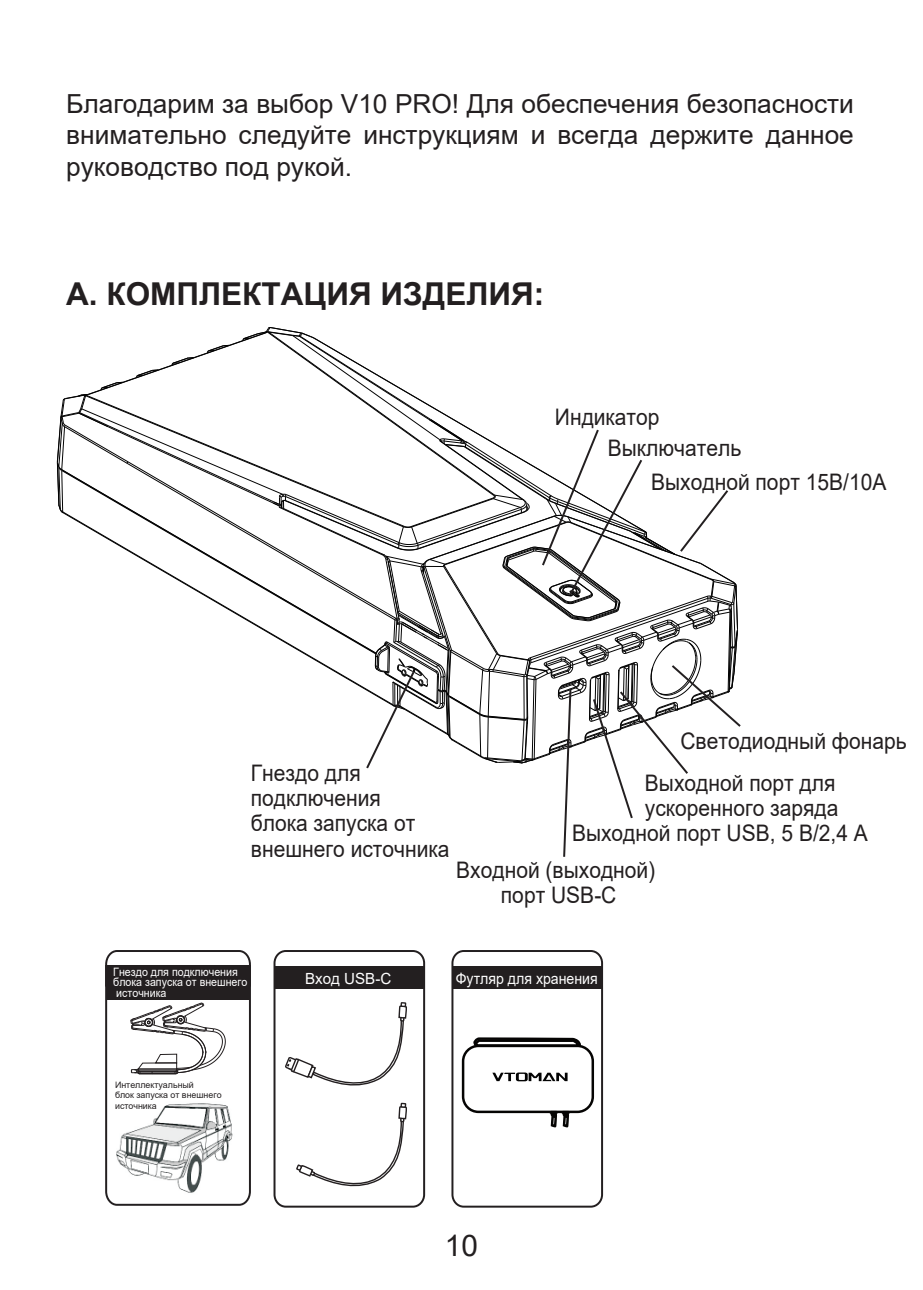
<style>
.page{position:relative;width:923px;height:1290px;background:#fff}
.page>*{position:absolute;margin:0;border:0;box-sizing:border-box;transform-origin:0 0}
.t1{font:700 31.5px "Arial";color:#231f20}
.t2{font:29.75px "Arial";color:#231f20}
.t3{font:26.25px/31.5px "Arial";color:#231f20;text-align:justify}
.t4{font:22.75px/25.2px "Arial";color:#231f20;scale:.92 1}
.t5{font:15.4px "Arial";color:#fff;scale:.92 1}
.t6{font:15.4px "Arial";color:#fff}
.t7{font:11.55px/10.5px "Arial";color:#fff;scale:.92 1}
.t8{font:8.75px/10.5px "Arial";color:#231f20}
</style>
<div class="page">
<svg style="left:56px;top:327px;width:685px;height:530px"></svg>
<svg style="left:285px;top:1018px;width:120px;height:68px"></svg>
<div style="left:398px;top:1005px;width:9px;height:13px;border:1px solid #231f20"></div>
<svg style="left:400px;top:1002px;width:6px;height:5px"></svg>
<div style="left:398px;top:1105px;width:9px;height:14px;border:1px solid #231f20"></div>
<svg style="left:400px;top:1103px;width:6px;height:5px"></svg>
<svg style="left:296px;top:1115px;width:109px;height:72px"></svg>
<div style="left:273px;top:950px;width:152px;height:257px;border:2px solid #231f20;border-radius:12px"></div>
<div style="left:274px;top:966px;width:150px;height:23px;background:#231f20"></div>
<div style="left:453px;top:966px;width:149px;height:23px;background:#231f20"></div>
<div style="left:451px;top:950px;width:152px;height:257px;border:2px solid #231f20;border-radius:12px"></div>
<svg style="left:105px;top:950px;width:146px;height:256px"></svg>
<div style="left:106px;top:966px;width:144px;height:33px;background:#231f20"></div>
<div style="left:105px;top:965px;width:146px;height:21px;border:2px solid #231f20"></div>
<img style="left:116px;top:1099px;width:124px;height:98px">
<svg style="left:492px;top:1072px;width:75px;height:9px"></svg>
<div style="left:462px;top:1044px;width:132px;height:69px;border:2px solid #050403;border-radius:15px"></div>
<svg style="left:472px;top:1037px;width:111px;height:11px"></svg>
<svg style="left:548px;top:1110px;width:23px;height:18px"></svg>
<p class="t3" style="left:66px;top:87px;width:789px">Благодарим за выбор V10 PRO! Для обеспечения безопасности внимательно следуйте инструкциям и всегда держите данное руководство под рукой.</p>
<h1 class="t1" style="left:66px;top:271px;width:479px">A. КОМПЛЕКТАЦИЯ ИЗДЕЛИЯ:</h1>
<p class="t4" style="left:555px;top:404px;width:115px">Индикатор</p>
<p class="t4" style="left:608px;top:436px;width:146px">Выключатель</p>
<p class="t4" style="left:651px;top:469px;width:257px">Выходной порт 15В/10А</p>
<p class="t4" style="left:251px;top:760px;width:217px">Гнездо для подключения<br>блока запуска от внешнего источника</p>
<p class="t4" style="left:680px;top:728px;width:247px">Светодиодный фонарь</p>
<p class="t4" style="left:645px;top:770px;width:212px">Выходной порт для ускоренного заряда</p>
<p class="t4" style="left:572px;top:820px;width:323px">Выходной порт USB, 5 В/2,4 А</p>
<p class="t7" style="left:113px;top:966px;width:147px">Гнездо для подключения блока запуска от внешнего источника</p>
<p class="t8" style="left:115px;top:1079px;width:108px">Интеллектуальный<br>блок запуска от внешнего источника</p>
<p class="t4" style="left:456px;top:857px;width:218px;text-align:center">Входной (выходной) порт USB-C</p>
<p class="t6" style="left:305px;top:968px;width:88px">Вход USB-C</p>
<p class="t5" style="left:456px;top:968px;width:156px">Футляр для хранения</p>
<h2 class="t2" style="left:445px;top:1225px;width:35px">10</h2>
</div>
